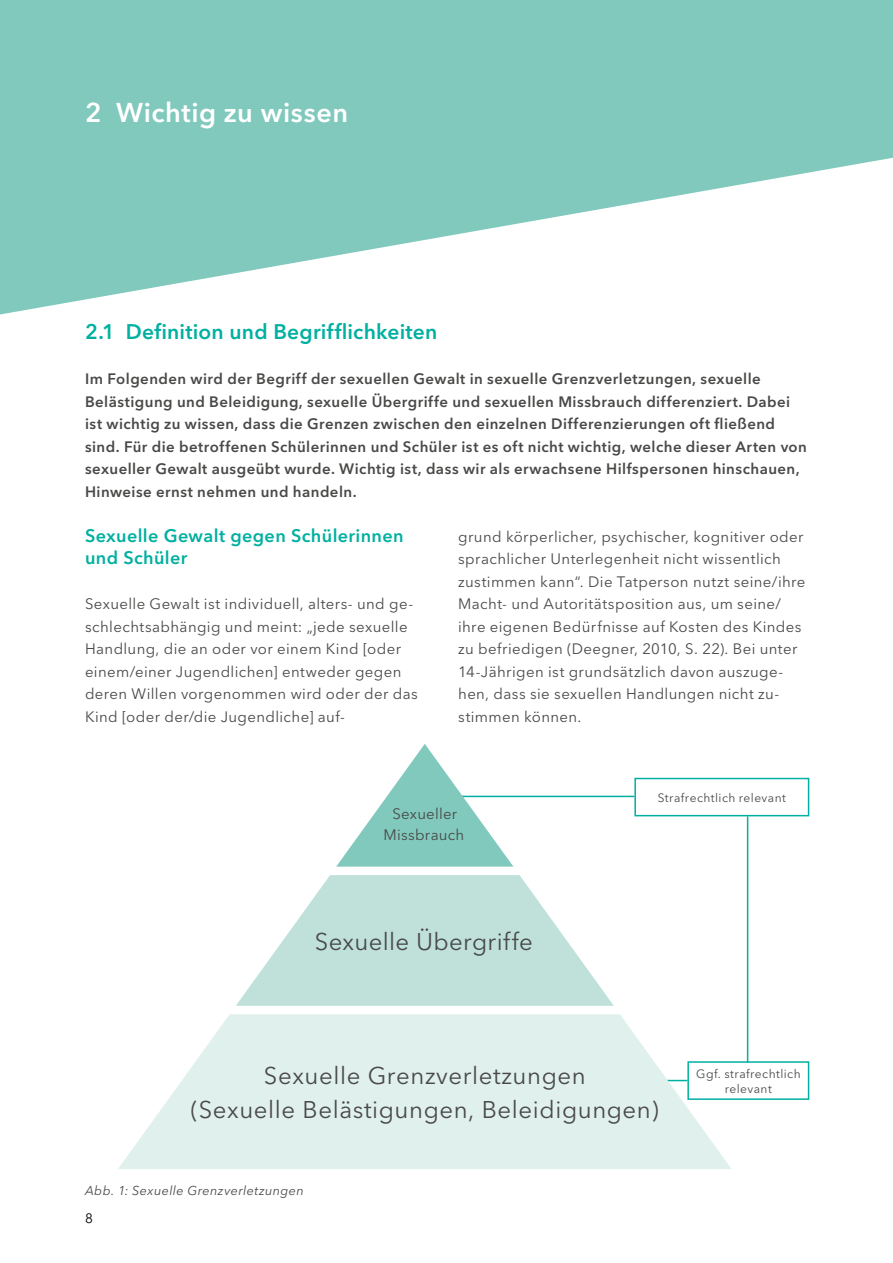
<style>
.page{position:relative;width:893px;height:1263px;background:#fff}
.page>*{position:absolute;margin:0;border:0;box-sizing:border-box;transform-origin:0 0}
.t1{font:600 27px "Avenir Next LT Pro";letter-spacing:.02em;color:#fff}
.t2{font:24px/34.5px "Avenir Next LT Pro Regular 2";letter-spacing:.025em;color:#494948;text-align:center}
.t3{font:600 21px "Avenir Next LT Pro";letter-spacing:.01em;color:#00b0a0}
.t4{font:600 18px/22.5px "Avenir Next LT Pro";letter-spacing:.02em;color:#00b0a0}
.Fließtext{font:15px/22.5px "Avenir Next LT Pro";letter-spacing:.025em;color:#494948}
.Einleitung{font:600 15px/22.5px "Avenir Next LT Pro";letter-spacing:.03em;color:#494948}
.t5{font:15px/21px "Avenir Next LT Pro Regular 2";letter-spacing:.015em;color:#494948;text-align:center}
.t6{font:13.5px "Avenir Next LT Pro";color:#000}
.BU{font:italic 12.75px "Avenir Next LT Pro";letter-spacing:.03em;color:#494948}
.t7{font:12px/15px "Avenir Next LT Pro Regular 2";letter-spacing:.035em;color:#494948;text-align:center}
</style>
<div class="page">
<svg style="left:0;top:0;width:893px;height:314px;fill:#81c9bd"></svg>
<hr style="left:440px;top:796px;width:194px;height:1px;background:#00b0a0">
<hr style="left:747px;top:816px;width:1px;height:247px;background:#00b0a0">
<svg style="left:118px;top:1014px;width:613px;height:155px;fill:#e0f0ed"></svg>
<svg style="left:336px;top:744px;width:177px;height:123px"></svg>
<svg style="left:236px;top:875px;width:378px;height:131px;fill:#bfe1da"></svg>
<div style="left:634px;top:778px;width:175px;height:38px;border:2px solid #00b0a0"></div>
<div style="left:687px;top:1061px;width:122px;height:39px;border:2px solid #00b0a0"></div>
<h1 class="t1" style="left:85px;top:97px;width:265px">2 Wichtig zu wissen</h1>
<h2 class="t3" style="left:85px;top:319px;width:354px">2.1 Definition und Begrifflichkeiten</h2>
<p class="Einleitung" style="left:85px;top:368px;width:723px">Im Folgenden wird der Begriff der sexuellen Gewalt in sexuelle Grenzverletzungen, sexuelle Belästigung und Beleidigung, sexuelle Übergriffe und sexuellen Missbrauch differenziert. Dabei ist wichtig zu wissen, dass die Grenzen zwischen den einzelnen Differenzierungen oft fließend sind. Für die betroffenen Schülerinnen und Schüler ist es oft nicht wichtig, welche dieser Arten von sexueller Gewalt ausgeübt wurde. Wichtig ist, dass wir als erwachsene Hilfspersonen hinschauen, Hinweise ernst nehmen und handeln.</p>
<h3 class="t4" style="left:85px;top:524px;width:320px">Sexuelle Gewalt gegen Schülerinnen und Schüler</h3>
<p class="Fließtext" style="left:85px;top:593px;width:334px">Sexuelle Gewalt ist individuell, alters- und ge&shy;schlechtsabhängig und meint: „jede sexuelle Handlung, die an oder vor einem Kind [oder einem/einer Jugendlichen] entweder gegen deren Willen vorgenommen wird oder der das Kind [oder der/die Jugendliche] auf-</p>
<p class="Fließtext" style="left:458px;top:525px;width:349px">grund körperlicher, psychischer, kognitiver oder sprachlicher Unterlegenheit nicht wissentlich zustimmen kann“. Die Tatperson nutzt seine/ihre Macht- und Autoritätsposition aus, um seine/ ihre eigenen Bedürfnisse auf Kosten des Kindes zu befriedigen (Deegner, 2010, S. 22). Bei unter 14-Jährigen ist grundsätzlich davon auszuge&shy;hen, dass sie sexuellen Handlungen nicht zu&shy;stimmen können.</p>
<p class="t5" style="left:384px;top:803px;width:82px">Sexueller<br>Missbrauch</p>
<p class="t2" style="left:315px;top:924px;width:220px">Sexuelle Übergriffe</p>
<p class="t7" style="left:658px;top:790px;width:130px">Strafrechtlich relevant</p>
<p class="t2" style="left:191px;top:1058px;width:469px">Sexuelle Grenzverletzungen<br>(Sexuelle Belästigungen, Beleidigungen)</p>
<p class="BU" style="left:85px;top:1183px;width:220px">Abb. 1: Sexuelle Grenzverletzungen</p>
<p class="t6" style="left:85px;top:1211px;width:9px">8</p>
<p class="t7" style="left:696px;top:1066px;width:106px">Ggf. strafrechtlich relevant</p>
</div>
